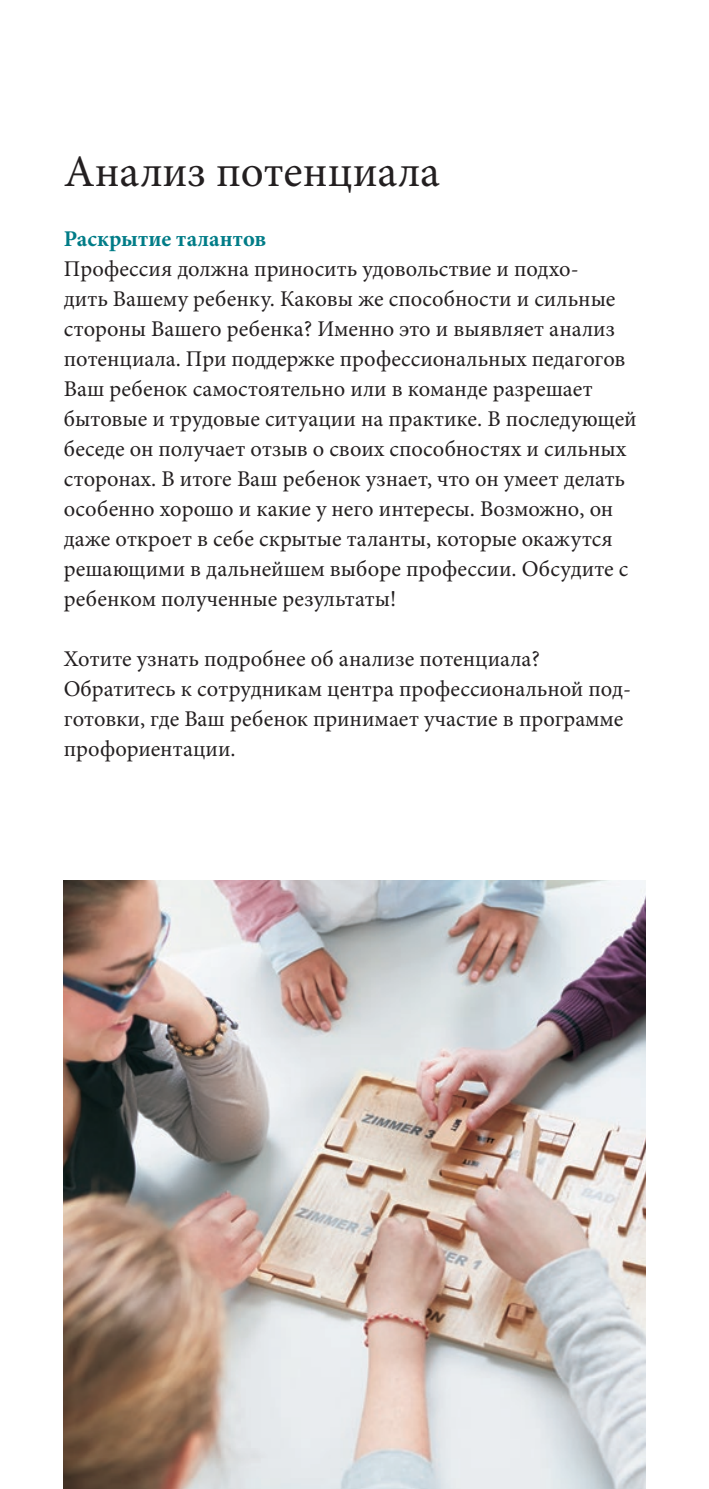
<style>
.page{position:relative;width:709px;height:1489px;background:#fff}
.page>*{position:absolute;margin:0;border:0;box-sizing:border-box;transform-origin:0 0}
.t1{font:45px "Minion Pro";color:#231f20}
.t2{font:22.5px/30px "Minion Pro";color:#231f20}
.t3{font:700 22.5px "Minion Pro";color:#007c87}
</style>
<div class="page">
<img style="left:64px;top:880px;width:581px;height:608px">
<h2 class="t1" style="left:64px;top:141px;width:378px">Анализ потенциала</h2>
<h3 class="t3" style="left:64px;top:223px;width:204px">Раскрытие талантов</h3>
<p class="t2" style="left:64px;top:254px;width:574px">Профессия должна приносить удовольствие и подхо-<br>дить Вашему ребенку. Каковы же способности и сильные стороны Вашего ребенка? Именно это и выявляет анализ потенциала. При поддержке профессиональных педагогов Ваш ребенок самостоятельно или в команде разрешает бытовые и трудовые ситуации на практике. В последующей беседе он получает отзыв о своих способностях и сильных сторонах. В итоге Ваш ребенок узнает, что он умеет делать особенно хорошо и какие у него интересы. Возможно, он даже откроет в себе скрытые таланты, которые окажутся решающими в дальнейшем выборе профессии. Обсудите с ребенком полученные результаты!</p>
<p class="t2" style="left:64px;top:644px;width:568px">Хотите узнать подробнее об анализе потенциала?<br>Обратитесь к сотрудникам центра профессиональной под&shy;готовки, где Ваш ребенок принимает участие в программе профориентации.</p>
</div>
